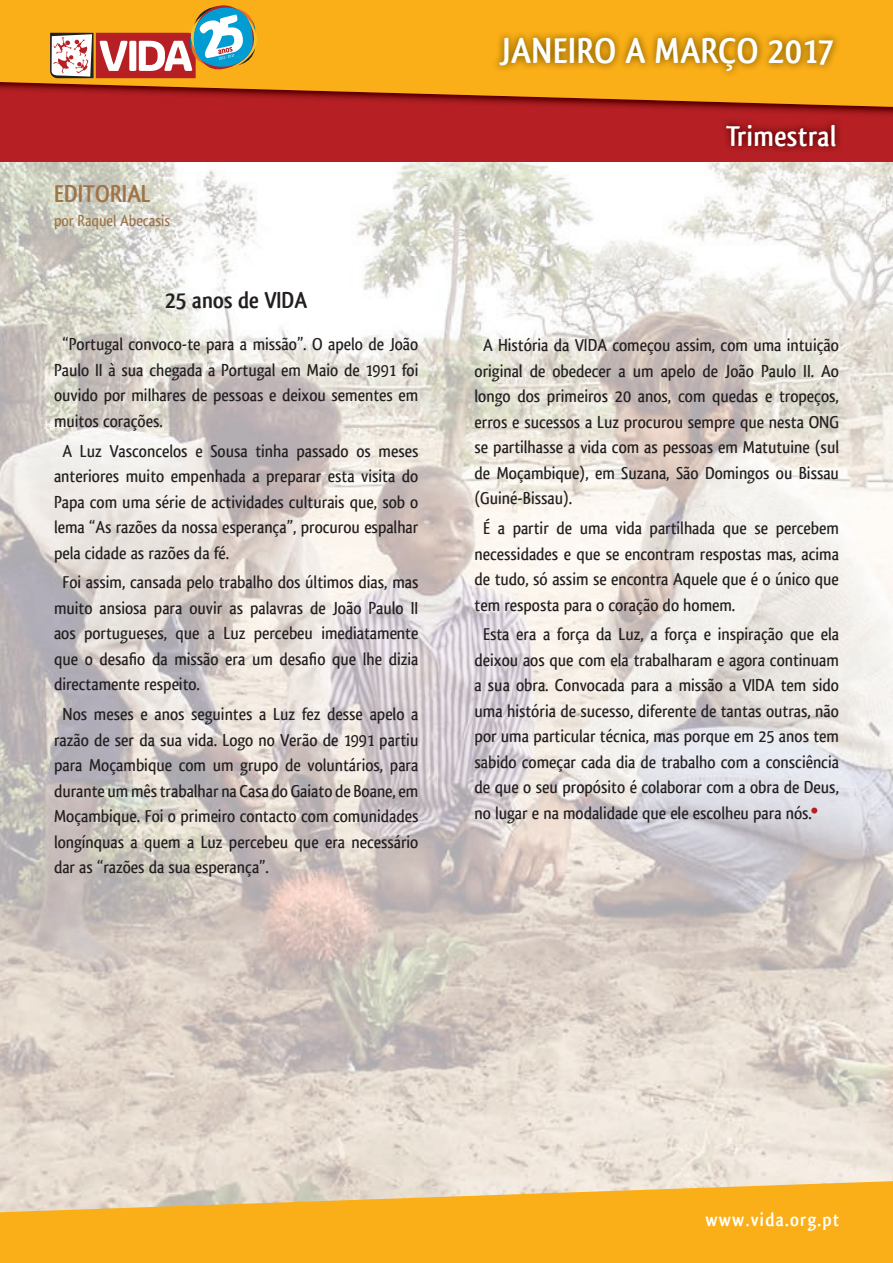
<style>
.page{position:relative;width:893px;height:1263px;background:#fff}
.page>*{position:absolute;margin:0;border:0;box-sizing:border-box;transform-origin:0 0}
.t1{font:700 37.5px "Qlassik";letter-spacing:.01em;color:#fff}
.t2{font:700 30px "Qlassik";letter-spacing:.01em;color:#fff}
.t3{font:700 25.5px "Qlassik";color:#9f7448}
.t4{font:700 24px "Qlassik";color:#231f20}
.t5{font:700 19.5px "Qlassik";letter-spacing:.06em;color:#fff}
.t6{font:500 18px/25.5px "Qlassik";color:#231f20;text-align:justify}
.t7{font:500 16.5px "Qlassik";color:#9f7448}
</style>
<div class="page">
<div style="left:0;top:4px;width:893px;height:158px;background:#b62024"></div>
<svg style="left:0;top:0;width:893px;height:107px;background:#e89318"></svg>
<img style="left:492px;top:30px;width:349px;height:48px">
<svg style="left:50px;top:5px;width:207px;height:73px"></svg>
<img style="left:0;top:162px;width:893px;height:1014px">
<svg style="left:811px;top:807px;width:6px;height:6px"></svg>
<svg style="left:0;top:1176px;width:893px;height:87px;background:#f4b944"></svg>
<h3 class="t3" style="left:54px;top:179px;width:98px">EDITORIAL</h3>
<p class="t7" style="left:54px;top:211px;width:118px">por Raquel Abecasis</p>
<h3 class="t4" style="left:165px;top:286px;width:144px">25 anos de VIDA</h3>
<p class="t6" style="left:54px;top:332px;width:366px;text-indent:9px">“Portugal convoco-te para a missão”. O apelo de João Paulo II à sua chegada a Portugal em Maio de 1991 foi ouvido por milhares de pessoas e deixou sementes em muitos corações.</p>
<p class="t6" style="left:54px;top:438px;width:366px;text-indent:9px">A Luz Vasconcelos e Sousa tinha passado os meses anteriores muito empenhada a preparar esta visita do Papa com uma série de actividades culturais que, sob o lema “As razões da nossa esperança”, procurou espalhar pela cidade as razões da fé.</p>
<p class="t6" style="left:54px;top:570px;width:366px;text-indent:9px">Foi assim, cansada pelo trabalho dos últimos dias, mas muito ansiosa para ouvir as palavras de João Paulo II aos portugueses, que a Luz percebeu imediatamente que o desafio da missão era um desafio que lhe dizia directamente respeito.</p>
<p class="t6" style="left:54px;top:701px;width:366px;text-indent:9px">Nos meses e anos seguintes a Luz fez desse apelo a razão de ser da sua vida. Logo no Verão de 1991 partiu para Moçambique com um grupo de voluntários, para durante um mês trabalhar na Casa do Gaiato de Boane, em Moçambique. Foi o primeiro contacto com comunidades longínquas a quem a Luz percebeu que era necessário dar as “razões da sua esperança”.</p>
<h1 class="t1" style="left:500px;top:29px;width:335px">JANEIRO A MARÇO 2017</h1>
<h2 class="t2" style="left:726px;top:118px;width:112px">Trimestral</h2>
<p class="t6" style="left:475px;top:333px;width:366px;text-indent:9px">A História da VIDA começou assim, com uma intuição original de obedecer a um apelo de João Paulo II. Ao longo dos primeiros 20 anos, com quedas e tropeços, erros e sucessos a Luz procurou sempre que nesta ONG se partilhasse a vida com as pessoas em Matutuine (sul de Moçambique), em Suzana, São Domingos ou Bissau (Guiné-Bissau).</p>
<p class="t6" style="left:475px;top:515px;width:366px;text-indent:9px">É a partir de uma vida partilhada que se percebem necessidades e que se encontram respostas mas, acima de tudo, só assim se encontra Aquele que é o único que tem resposta para o coração do homem.</p>
<p class="t6" style="left:475px;top:622px;width:366px;text-indent:9px">Esta era a força da Luz, a força e inspiração que ela deixou aos que com ela trabalharam e agora continuam a sua obra. Convocada para a missão a VIDA tem sido uma história de sucesso, diferente de tantas outras, não por uma particular técnica, mas porque em 25 anos tem sabido começar cada dia de trabalho com a consciência de que o seu propósito é colaborar com a obra de Deus, no lugar e na modalidade que ele escolheu para nós.</p>
<p class="t5" style="left:705px;top:1208px;width:136px">www.vida.org.pt</p>
</div>
